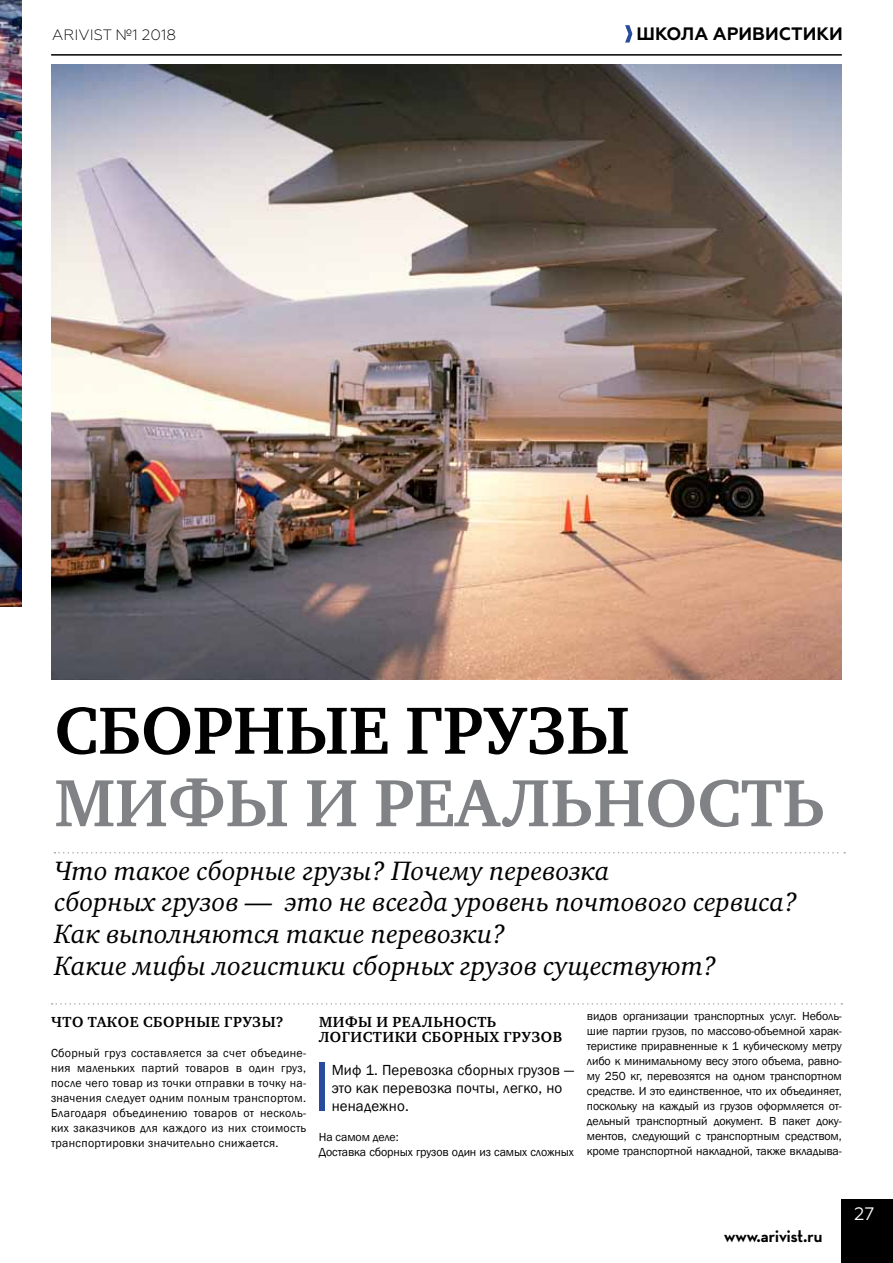
<style>
.page{position:relative;width:893px;height:1263px;background:#fff}
.page>*{position:absolute;margin:0;border:0;box-sizing:border-box;transform-origin:0 0}
.t1{font:700 68.25px "Charter ITC";color:#808285}
.t2{font:700 68.25px "Charter ITC";color:#000}
.t3{font:italic 27.3px/31.8px "Charter ITC";color:#000}
.t4{font:700 20.85px "Neutraface Display";color:#000}
.t5{font:700 18px "Geometria";color:#000}
.t6{font:18px "Geometria";color:#fff}
.t7{font:15px/18px "Franklin Gothic";letter-spacing:.01em;color:#000}
.t8{font:700 15px "Charter ITC";color:#000}
.t9{font:300 15px "Geometria";color:#000}
.t10{font:12px/15px "Franklin Gothic";letter-spacing:-.01em;color:#000;text-align:justify}
</style>
<div class="page">
<svg style="left:625px;top:25px;width:7px;height:18px"></svg>
<div style="left:842px;top:1199px;width:51px;height:64px;background:#000"></div>
<hr style="left:51px;top:54px;width:791px;height:2px;background:#000">
<img style="left:0;top:0;width:21px;height:606px">
<img style="left:51px;top:64px;width:791px;height:615px">
<svg style="left:54px;top:852px;width:791px;height:1px"></svg>
<div style="left:319px;top:1062px;width:5px;height:49px;background:#294b9e"></div>
<svg style="left:52px;top:1003px;width:790px;height:1px"></svg>
<p class="t9" style="left:52px;top:27px;width:125px">ARIVIST №1 2018</p>
<h3 class="t5" style="left:637px;top:23px;width:208px">ШКОЛА АРИВИСТИКИ</h3>
<h1 class="t2" style="left:54px;top:688px;width:577px">СБОРНЫЕ ГРУЗЫ</h1>
<h1 class="t1" style="left:54px;top:761px;width:772px">МИФЫ И РЕАЛЬНОСТЬ</h1>
<h2 class="t3" style="left:54px;top:854px;width:745px">Что такое сборные грузы? Почему перевозка<br>сборных грузов — это не всегда уровень почтового сервиса?<br>Как выполняются такие перевозки?<br>Какие мифы логистики сборных грузов существуют?</h2>
<p class="t8" style="left:51px;top:1012px;width:48px">Что такое</p>
<p class="t8" style="left:143px;top:1012px;width:12px">сборные</p>
<p class="t8" style="left:224px;top:1012px;width:12px">грузы</p>
<p class="t8" style="left:276px;top:1012px;width:9px">?</p>
<p class="t10" style="left:51px;top:1045px;width:257px">Сборный груз составляется за счет объедине&shy;ния маленьких партий товаров в один груз, после чего товар из точки отправки в точку на&shy;значения следует одним полным транспортом.<br>Благодаря объединению товаров от несколь&shy;ких заказчиков для каждого из них стоимость транспортировки значительно снижается.</p>
<p class="t10" style="left:587px;top:1009px;width:256px">видов организации транспортных услуг. Неболь&shy;шие партии грузов, по массово-объемной харак&shy;теристике приравненные к 1 кубическому метру либо к минимальному весу этого объема, равно&shy;му 250 кг, перевозятся на одном транспортном средстве. И это единственное, что их объединяет, поскольку на каждый из грузов оформляется от&shy;дельный транспортный документ. В пакет доку&shy;ментов, следующий с транспортным средством, кроме транспортной накладной, также вкладыва-</p>
<p class="t8" style="left:319px;top:1012px;width:28px">Мифы</p>
<p class="t8" style="left:376px;top:1012px;width:28px">и реальность</p>
<p class="t8" style="left:319px;top:1027px;width:12px">логистики</p>
<p class="t8" style="left:422px;top:1027px;width:12px">сборных</p>
<p class="t8" style="left:503px;top:1027px;width:11px">грузов</p>
<p class="t7" style="left:332px;top:1061px;width:244px">Миф 1. Перевозка сборных грузов — это как перевозка почты, легко, но ненадежно.</p>
<p class="t10" style="left:319px;top:1129px;width:257px">На самом деле:<br>Доставка сборных грузов один из самых сложных</p>
<h3 class="t4" style="left:724px;top:1220px;width:100px">www.arivist.ru</h3>
<h3 class="t6" style="left:854px;top:1203px;width:22px">27</h3>
</div>
